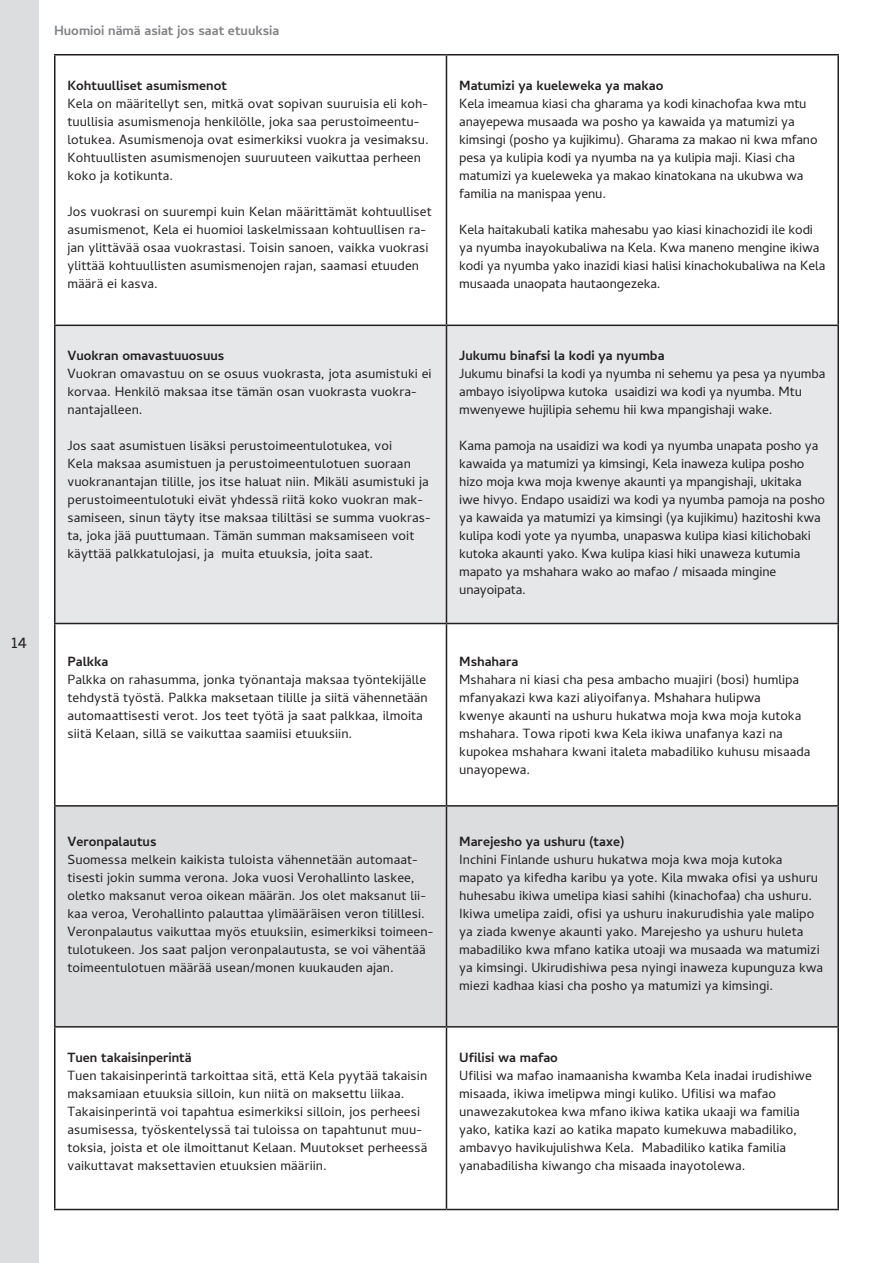
<style>
.page{position:relative;width:893px;height:1263px;background:#fff}
.page>*{position:absolute;margin:0;border:0;box-sizing:border-box;transform-origin:0 0}
.t1{font:18px "Cambay";color:#231f20}
.Suomi{font:13.5px/18px "Cambay";letter-spacing:.005em;color:#231f20}
.Swahili_leipis{font:13.5px/18px "Cambay";letter-spacing:-.01em;color:#231f20}
.Paragraph_Style_1{font:13.5px/18px "Cambay";letter-spacing:-.01em;color:#231f20}
.Swahili_bold{font:700 13.5px "Cambay";color:#231f20}
.Suomi_bold{font:700 13.5px "Cambay";color:#231f20}
.t2{font:700 13.5px "Cambay";color:#808285}
</style>
<div class="page">
<div style="left:0;top:0;width:38px;height:1263px;background:#dcdddf"></div>
<div style="left:56px;top:326px;width:781px;height:297px;background:#e6e7e9"></div>
<div style="left:56px;top:806px;width:781px;height:220px;background:#dcdddf"></div>
<hr style="left:54px;top:54px;width:392px;height:2px;background:#231f20">
<hr style="left:54px;top:56px;width:2px;height:269px;background:#231f20">
<hr style="left:446px;top:54px;width:393px;height:2px;background:#231f20">
<hr style="left:446px;top:56px;width:1px;height:269px;background:#231f20">
<hr style="left:837px;top:56px;width:2px;height:269px;background:#231f20">
<hr style="left:54px;top:325px;width:392px;height:1px;background:#231f20">
<hr style="left:54px;top:326px;width:2px;height:297px;background:#231f20">
<hr style="left:446px;top:325px;width:393px;height:1px;background:#231f20">
<hr style="left:446px;top:326px;width:1px;height:297px;background:#231f20">
<hr style="left:837px;top:326px;width:2px;height:297px;background:#231f20">
<hr style="left:54px;top:623px;width:392px;height:1px;background:#231f20">
<hr style="left:54px;top:624px;width:2px;height:181px;background:#231f20">
<hr style="left:446px;top:623px;width:393px;height:1px;background:#231f20">
<hr style="left:446px;top:624px;width:1px;height:181px;background:#231f20">
<hr style="left:837px;top:624px;width:2px;height:181px;background:#231f20">
<hr style="left:54px;top:805px;width:392px;height:1px;background:#231f20">
<hr style="left:54px;top:806px;width:2px;height:220px;background:#231f20">
<hr style="left:446px;top:805px;width:393px;height:1px;background:#231f20">
<hr style="left:446px;top:806px;width:1px;height:220px;background:#231f20">
<hr style="left:837px;top:806px;width:2px;height:220px;background:#231f20">
<hr style="left:54px;top:1026px;width:392px;height:1px;background:#231f20">
<hr style="left:54px;top:1027px;width:2px;height:182px;background:#231f20">
<hr style="left:446px;top:1026px;width:393px;height:1px;background:#231f20">
<hr style="left:446px;top:1027px;width:1px;height:182px;background:#231f20">
<hr style="left:837px;top:1027px;width:2px;height:182px;background:#231f20">
<hr style="left:54px;top:1209px;width:392px;height:1px;background:#231f20">
<hr style="left:446px;top:1209px;width:393px;height:1px;background:#231f20">
<h1 class="t1" style="left:12px;top:631px;width:16px">14</h1>
<p class="t2" style="left:54px;top:22px;width:227px">Huomioi nämä asiat jos saat etuuksia</p>
<p class="Suomi_bold" style="left:68px;top:77px;width:161px">Kohtuulliset asumismenot</p>
<p class="Suomi" style="left:68px;top:94px;width:363px">Kela on määritellyt sen, mitkä ovat sopivan suuruisia eli koh&shy;tuullisia asumismenoja henkilölle, joka saa perustoimeentu&shy;lotukea. Asumismenoja ovat esimerkiksi vuokra ja vesimaksu.<br>Kohtuullisten asumismenojen suuruuteen vaikuttaa perheen koko ja kotikunta.</p>
<p class="Suomi" style="left:68px;top:202px;width:366px">Jos vuokrasi on suurempi kuin Kelan määrittämät kohtuulliset asumismenot, Kela ei huomioi laskelmissaan kohtuullisen ra&shy;jan ylittävää osaa vuokrastasi. Toisin sanoen, vaikka vuokrasi ylittää kohtuullisten asumismenojen rajan, saamasi etuuden määrä ei kasva.</p>
<p class="Suomi_bold" style="left:68px;top:347px;width:158px">Vuokran omavastuuosuus</p>
<p class="Suomi" style="left:68px;top:364px;width:366px">Vuokran omavastuu on se osuus vuokrasta, jota asumistuki ei korvaa. Henkilö maksaa itse tämän osan vuokrasta vuokra&shy;nantajalleen.</p>
<p class="Suomi" style="left:68px;top:436px;width:365px">Jos saat asumistuen lisäksi perustoimeentulotukea, voi<br>Kela maksaa asumistuen ja perustoimeentulotuen suoraan vuokranantajan tilille, jos itse haluat niin. Mikäli asumistuki ja perustoimeentulotuki eivät yhdessä riitä koko vuokran mak&shy;samiseen, sinun täyty itse maksaa tililtäsi se summa vuokras&shy;ta, joka jää puuttumaan. Tämän summan maksamiseen voit käyttää palkkatulojasi, ja muita etuuksia, joita saat.</p>
<p class="Suomi_bold" style="left:68px;top:653px;width:42px">Palkka</p>
<p class="Suomi" style="left:68px;top:670px;width:362px">Palkka on rahasumma, jonka työnantaja maksaa työntekijälle tehdystä työstä. Palkka maksetaan tilille ja siitä vähennetään automaattisesti verot. Jos teet työtä ja saat palkkaa, ilmoita siitä Kelaan, sillä se vaikuttaa saamiisi etuuksiin.</p>
<p class="Suomi_bold" style="left:68px;top:833px;width:90px">Veronpalautus</p>
<p class="Suomi" style="left:68px;top:850px;width:368px">Suomessa melkein kaikista tuloista vähennetään automaat&shy;tisesti jokin summa verona. Joka vuosi Verohallinto laskee, oletko maksanut veroa oikean määrän. Jos olet maksanut lii&shy;kaa veroa, Verohallinto palauttaa ylimääräisen veron tilillesi.<br>Veronpalautus vaikuttaa myös etuuksiin, esimerkiksi toimeen&shy;tulotukeen. Jos saat paljon veronpalautusta, se voi vähentää toimeentulotuen määrää usean/monen kuukauden ajan.</p>
<p class="Suomi_bold" style="left:68px;top:1049px;width:126px">Tuen takaisinperintä</p>
<p class="Suomi" style="left:68px;top:1066px;width:362px">Tuen takaisinperintä tarkoittaa sitä, että Kela pyytää takaisin maksamiaan etuuksia silloin, kun niitä on maksettu liikaa.<br>Takaisinperintä voi tapahtua esimerkiksi silloin, jos perheesi asumisessa, työskentelyssä tai tuloissa on tapahtunut muu&shy;toksia, joista et ole ilmoittanut Kelaan. Muutokset perheessä vaikuttavat maksettavien etuuksien määriin.</p>
<p class="Swahili_bold" style="left:459px;top:77px;width:206px">Matumizi ya kueleweka ya makao</p>
<p class="Paragraph_Style_1" style="left:459px;top:94px;width:360px">Kela imeamua kiasi cha gharama ya kodi kinachofaa kwa mtu anayepewa musaada wa posho ya kawaida ya matumizi ya kimsingi (posho ya kujikimu). Gharama za makao ni kwa mfano pesa ya kulipia kodi ya nyumba na ya kulipia maji. Kiasi cha matumizi ya kueleweka ya makao kinatokana na ukubwa wa familia na manispaa yenu.</p>
<p class="Paragraph_Style_1" style="left:459px;top:220px;width:368px">Kela haitakubali katika mahesabu yao kiasi kinachozidi ile kodi ya nyumba inayokubaliwa na Kela. Kwa maneno mengine ikiwa kodi ya nyumba yako inazidi kiasi halisi kinachokubaliwa na Kela musaada unaopata hautaongezeka.</p>
<p class="Swahili_bold" style="left:459px;top:347px;width:207px">Jukumu binafsi la kodi ya nyumba</p>
<p class="Swahili_leipis" style="left:459px;top:364px;width:368px">Jukumu binafsi la kodi ya nyumba ni sehemu ya pesa ya nyumba ambayo isiyolipwa kutoka usaidizi wa kodi ya nyumba. Mtu mwenyewe hujilipia sehemu hii kwa mpangishaji wake.</p>
<p class="Swahili_leipis" style="left:459px;top:436px;width:367px">Kama pamoja na usaidizi wa kodi ya nyumba unapata posho ya kawaida ya matumizi ya kimsingi, Kela inaweza kulipa posho hizo moja kwa moja kwenye akaunti ya mpangishaji, ukitaka iwe hivyo. Endapo usaidizi wa kodi ya nyumba pamoja na posho ya kawaida ya matumizi ya kimsingi (ya kujikimu) hazitoshi kwa kulipa kodi yote ya nyumba, unapaswa kulipa kiasi kilichobaki kutoka akaunti yako. Kwa kulipa kiasi hiki unaweza kutumia mapato ya mshahara wako ao mafao / misaada mingine unayoipata.</p>
<p class="Swahili_bold" style="left:459px;top:653px;width:61px">Mshahara</p>
<p class="Swahili_leipis" style="left:459px;top:670px;width:353px">Mshahara ni kiasi cha pesa ambacho muajiri (bosi) humlipa mfanyakazi kwa kazi aliyoifanya. Mshahara hulipwa<br>kwenye akaunti na ushuru hukatwa moja kwa moja kutoka mshahara. Towa ripoti kwa Kela ikiwa unafanya kazi na kupokea mshahara kwani italeta mabadiliko kuhusu misaada unayopewa.</p>
<p class="Swahili_bold" style="left:459px;top:833px;width:167px">Marejesho ya ushuru (taxe)</p>
<p class="Paragraph_Style_1" style="left:459px;top:850px;width:366px">Inchini Finlande ushuru hukatwa moja kwa moja kutoka mapato ya kifedha karibu ya yote. Kila mwaka ofisi ya ushuru huhesabu ikiwa umelipa kiasi sahihi (kinachofaa) cha ushuru.<br>Ikiwa umelipa zaidi, ofisi ya ushuru inakurudishia yale malipo ya ziada kwenye akaunti yako. Marejesho ya ushuru huleta mabadiliko kwa mfano katika utoaji wa musaada wa matumizi ya kimsingi. Ukirudishiwa pesa nyingi inaweza kupunguza kwa miezi kadhaa kiasi cha posho ya matumizi ya kimsingi.</p>
<p class="Swahili_bold" style="left:459px;top:1049px;width:100px">Ufilisi wa mafao</p>
<p class="Swahili_leipis" style="left:459px;top:1066px;width:354px">Ufilisi wa mafao inamaanisha kwamba Kela inadai irudishiwe misaada, ikiwa imelipwa mingi kuliko. Ufilisi wa mafao unawezakutokea kwa mfano ikiwa katika ukaaji wa familia yako, katika kazi ao katika mapato kumekuwa mabadiliko, ambavyo havikujulishwa Kela. Mabadiliko katika familia yanabadilisha kiwango cha misaada inayotolewa.</p>
</div>
